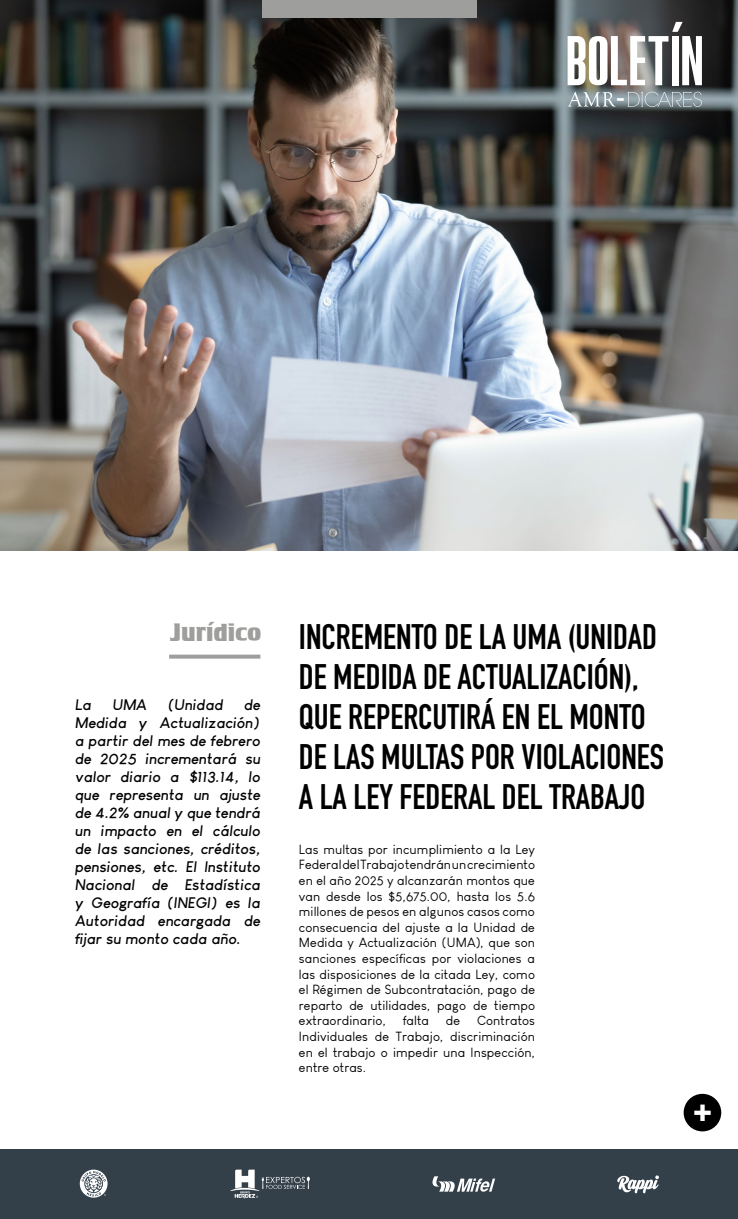
<style>
.page{position:relative;width:738px;height:1219px;background:#fff}
.page>*{position:absolute;margin:0;border:0;box-sizing:border-box;transform-origin:0 0}
.t1{font:55px "Pirrata";color:#fff}
.t2{font:700 35px/40px "DIN Condensed";color:#000}
.t3{font:30px "Tobago Poster";color:#fff}
.t4{font:25px "Tobago Poster";color:#9e9e9c}
.t5{font:23.1px "Pirrata";color:#fff}
.t6{font:italic 700 15px/18px "Louis George Cafe";letter-spacing:.01em;color:#000;text-align:justify}
.t7{font:13px/15.6px "Louis George Cafe";letter-spacing:.01em;color:#000;text-align:justify}
</style>
<div class="page">
<img style="left:0;top:0;width:737px;height:550px">
<div style="left:0;top:1149px;width:737px;height:70px;background:#33404a"></div>
<svg style="left:80px;top:1170px;width:27px;height:28px"></svg>
<svg style="left:617px;top:1175px;width:41px;height:18px"></svg>
<svg style="left:230px;top:1170px;width:79px;height:28px"></svg>
<svg style="left:432px;top:1176px;width:62px;height:16px"></svg>
<div style="left:261px;top:0;width:215px;height:17px;background:#9e9e9c"></div>
<svg style="left:169px;top:655px;width:91px;height:4px"></svg>
<div style="left:683px;top:1094px;width:37px;height:37px;background:#000;border-radius:50%"></div>
<svg style="left:567px;top:92px;width:48px;height:15px"></svg>
<svg style="left:627px;top:92px;width:74px;height:15px"></svg>
<svg style="left:671px;top:22px;width:11px;height:10px"></svg>
<h1 class="t1" style="left:565px;top:32px;width:139px">BOLETIN</h1>
<h3 class="t5" style="left:616px;top:86px;width:10px">-</h3>
<h3 class="t4" style="left:169px;top:617px;width:93px">Jurídico</h3>
<p class="t6" style="left:75px;top:696px;width:18px">La</p>
<p class="t6" style="left:112px;top:696px;width:36px">UMA</p>
<p class="t6" style="left:168px;top:696px;width:57px">(Unidad</p>
<p class="t6" style="left:75px;top:696px;width:187px;text-indent:169px">de Medida y Actualización) a partir del mes de febrero de 2025 incrementará su valor diario a $113.14, lo que representa un ajuste de 4.2% anual y que tendrá un impacto en el cálculo de las sanciones, créditos, pensiones, etc. El Instituto Nacional de Estadística y Geografía (INEGI) es la Autoridad encargada de fijar su monto cada año.</p>
<h2 class="t2" style="left:298px;top:616px;width:366px">INCREMENTO DE LA UMA (UNIDAD<br>DE MEDIDA DE ACTUALIZACIÓN),<br>QUE REPERCUTIRÁ EN EL MONTO<br>DE LAS MULTAS POR VIOLACIONES<br>A LA LEY FEDERAL DEL TRABAJO</h2>
<p class="t7" style="left:298px;top:841px;width:237px">Las multas por incumplimiento a la Ley Federal del Trabajo tendrán un crecimiento en el año 2025 y alcanzarán montos que van desde los $5,675.00, hasta los 5.6 millones de pesos en algunos casos como consecuencia del ajuste a la Unidad de Medida y Actualización (UMA), que son sanciones específicas por violaciones a las disposiciones de la citada Ley, como el Régimen de Subcontratación, pago de reparto de utilidades, pago de tiempo extraordinario,</p>
<p class="t7" style="left:298px;top:1013px;width:237px;text-indent:178px">Contratos Individuales de Trabajo, discriminación en el trabajo o impedir una Inspección, entre otras.</p>
<p class="t7" style="left:402px;top:1013px;width:28px">falta</p>
<p class="t7" style="left:445px;top:1013px;width:16px">de</p>
<h3 class="t3" style="left:691px;top:1092px;width:21px">+</h3>
</div>
